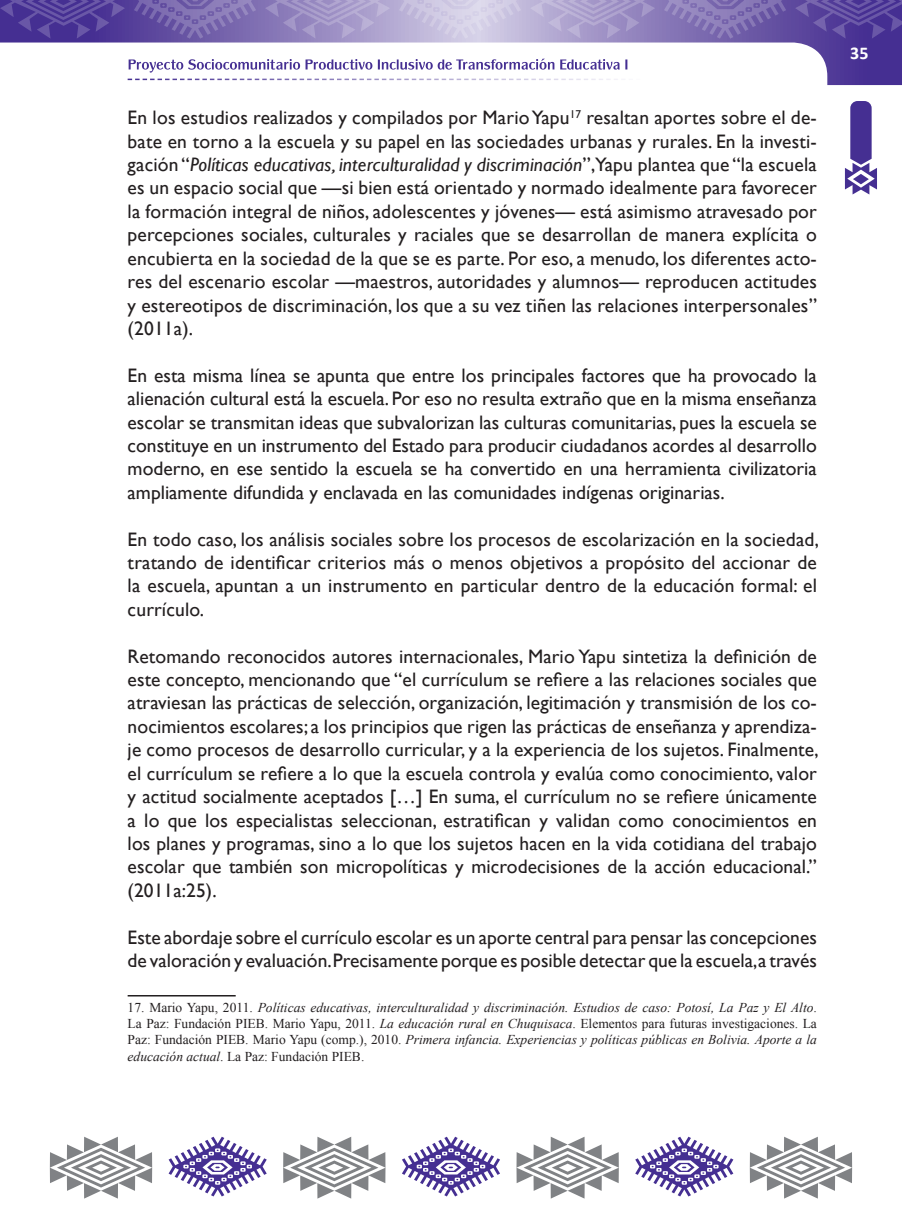
<style>
.page{position:relative;width:902px;height:1208px;background:#fff}
.page>*{position:absolute;margin:0;border:0;box-sizing:border-box;transform-origin:0 0}
.t1{font:19.5px/23.4px "Gill Sans";color:#231f20;text-align:justify}
.t2{font:700 18px "Calibri";color:#fff}
.t3{font:italic 13.5px/16.2px "Times New Roman";color:#231f20;text-align:justify}
.s1{font-style:italic}
.s2{font-style:normal}
</style>
<div class="page">
<svg style="left:844px;top:101px;width:32px;height:93px"></svg>
<svg style="left:0;top:0;width:901px;height:85px"></svg>
<svg style="left:128px;top:79px;width:684px;height:1px"></svg>
<svg style="left:168px;top:1136px;width:99px;height:60px"></svg>
<svg style="left:402px;top:1136px;width:98px;height:60px"></svg>
<svg style="left:635px;top:1136px;width:98px;height:60px"></svg>
<svg style="left:283px;top:1136px;width:102px;height:62px"></svg>
<svg style="left:50px;top:1136px;width:102px;height:62px"></svg>
<svg style="left:516px;top:1136px;width:102px;height:62px"></svg>
<svg style="left:749px;top:1136px;width:103px;height:62px"></svg>
<svg style="left:399px;top:0;width:122px;height:39px;background:#ccc6e1"></svg>
<svg style="left:664px;top:0;width:122px;height:39px;background:#7e6db0"></svg>
<svg style="left:134px;top:0;width:122px;height:39px;background:#7564ac"></svg>
<svg style="left:530px;top:0;width:125px;height:39px;background:#a99dcb"></svg>
<svg style="left:795px;top:0;width:106px;height:39px;background:#58439c"></svg>
<svg style="left:0;top:0;width:125px;height:39px;background:#513c98"></svg>
<svg style="left:265px;top:0;width:125px;height:39px;background:#a093c6"></svg>
<svg style="left:129px;top:59px;width:498px;height:14px"></svg>
<hr style="left:128px;top:995px;width:108px;height:1px;background:#231f20">
<p class="t1" style="left:128px;top:106px;width:690px">En los estudios realizados y compilados por Mario Yapu<sup>17</sup> resaltan aportes sobre el de&shy;bate en torno a la escuela y su papel en las sociedades urbanas y rurales. En la investi&shy;gación “<span class="s1">Políticas educativas, interculturalidad y discriminación</span>”,Yapu plantea que “la escuela es un espacio social que —si bien está orientado y normado idealmente para favorecer la formación integral de niños, adolescentes y jóvenes— está asimismo atravesado por percepciones sociales, culturales y raciales que se desarrollan de manera explícita o encubierta en la sociedad de la que se es parte. Por eso, a menudo, los diferentes acto&shy;res del escenario escolar —maestros, autoridades y alumnos— reproducen actitudes y estereotipos de discriminación, los que a su vez tiñen las relaciones interpersonales” (2011a).</p>
<p class="t1" style="left:128px;top:364px;width:690px">En esta misma línea se apunta que entre los principales factores que ha provocado la alienación cultural está la escuela. Por eso no resulta extraño que en la misma enseñanza escolar se transmitan ideas que subvalorizan las culturas comunitarias, pues la escuela se constituye en un instrumento del Estado para producir ciudadanos acordes al desarrollo moderno, en ese sentido la escuela se ha convertido en una herramienta civilizatoria ampliamente difundida y enclavada en las comunidades indígenas originarias.</p>
<p class="t1" style="left:128px;top:527px;width:692px">En todo caso, los análisis sociales sobre los procesos de escolarización en la sociedad, tratando de identificar criterios más o menos objetivos a propósito del accionar de la escuela, apuntan a un instrumento en particular dentro de la educación formal: el currículo.</p>
<p class="t1" style="left:128px;top:644px;width:692px">Retomando reconocidos autores internacionales, Mario Yapu sintetiza la definición de este concepto, mencionando que “el currículum se refiere a las relaciones sociales que atraviesan las prácticas de selección, organización, legitimación y transmisión de los co&shy;nocimientos escolares; a los principios que rigen las prácticas de enseñanza y aprendiza&shy;je como procesos de desarrollo curricular, y a la experiencia de los sujetos. Finalmente, el currículum se refiere a lo que la escuela controla y evalúa como conocimiento, valor y actitud socialmente aceptados […] En suma, el currículum no se refiere únicamente a lo que los especialistas seleccionan, estratifican y validan como conocimientos en los planes y programas, sino a lo que los sujetos hacen en la vida cotidiana del trabajo escolar que también son micropolíticas y microdecisiones de la acción educacional.” (2011a:25).</p>
<p class="t1" style="left:128px;top:925px;width:690px">Este abordaje sobre el currículo escolar es un aporte central para pensar las concepciones de valoración y evaluación.Precisamente porque es posible detectar que la escuela,a través</p>
<p class="t3" style="left:128px;top:999px;width:690px"><span class="s2">17. Mario Yapu, 2011.</span> Políticas educativas, interculturalidad y discriminación. Estudios de caso: Potosí, La Paz y El Alto<span class="s2">.<br>La Paz: Fundación PIEB. Mario Yapu, 2011.</span> La educación rural en Chuquisaca<span class="s2">. Elementos para futuras investigaciones. La Paz: Fundación PIEB. Mario Yapu (comp.), 2010.</span> Primera infancia. Experiencias y políticas públicas en Bolivia. Aporte a la educación actual<span class="s2">. La Paz: Fundación PIEB.</span></p>
<p class="t2" style="left:850px;top:41px;width:20px">35</p>
</div>
